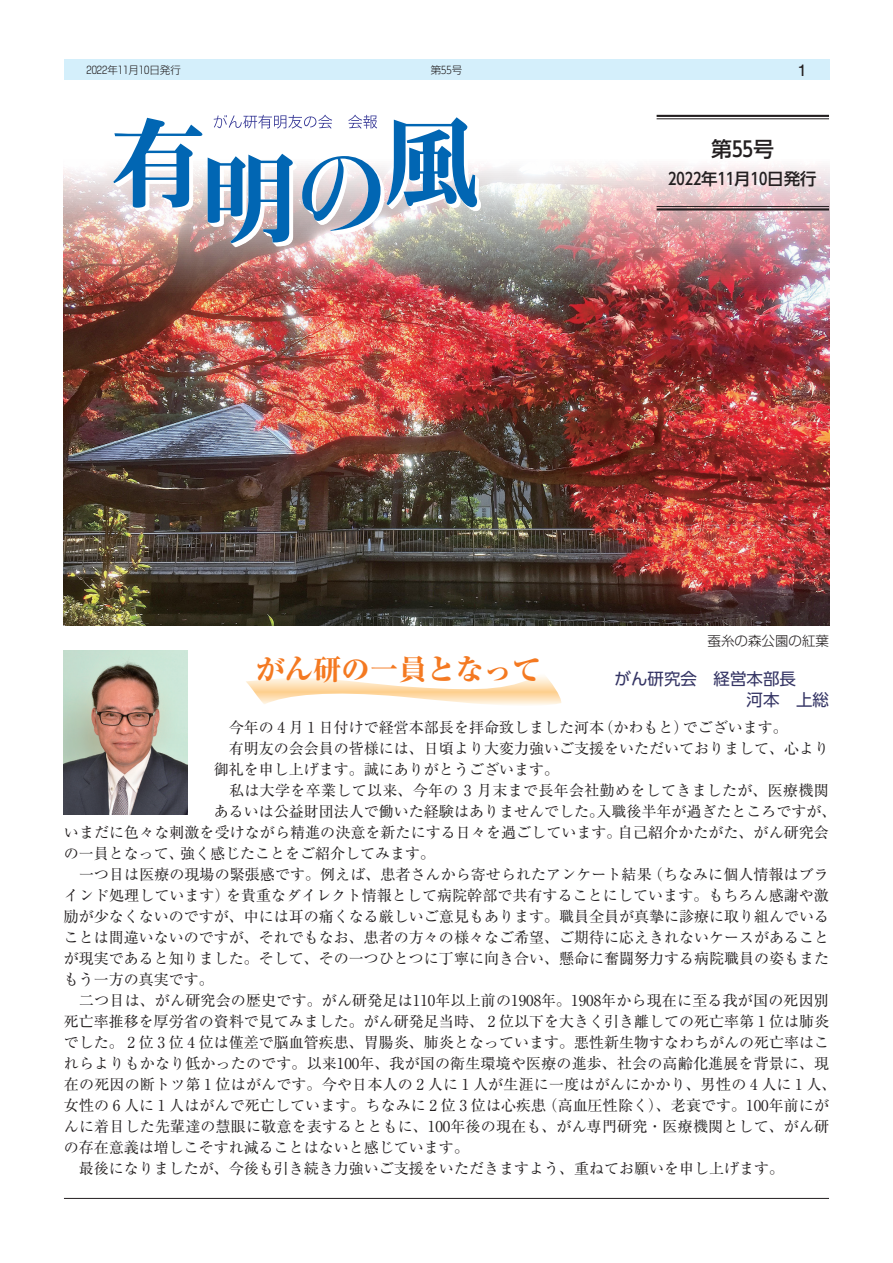
<style>
.page{position:relative;width:893px;height:1263px;background:#fff}
.page>*{position:absolute;margin:0;border:0;box-sizing:border-box;transform-origin:0 0}
.t1{font:800 28.5px "Ryumin Pr 6 N";color:#f47921}
.t2{font:500 21px "UD Shin Go Pr 6 N";color:#231f20}
.t3{font:16.5px/21px "UD Shin Go Pr 6 N";color:#343464}
.t4{font:500 16.5px "UD Shin Go Pr 6 N";color:#231f20}
.t5{font:16.5px "Oh 036 Pi";color:#231f20}
.t6{font:15px "Ryumin Pr 6 N";color:#231f20}
.t7{font:15px "Ryumin Pr 6 N";letter-spacing:.02em;color:#231f20}
.t8{font:300 13.5px "Shin Go Pr 6 N";color:#231f20}
.t9{font:300 10.5px "Shin Go Pr 6 N";color:#231f20}
.t10{font:300 10.5px "UD Shin Go Pr 6";color:#231f20}
</style>
<div class="page">
<img style="left:64px;top:165px;width:765px;height:460px">
<div style="left:64px;top:60px;width:765px;height:20px;background:#d4effb"></div>
<hr style="left:64px;top:1198px;width:765px;height:1px;background:#231f20">
<svg style="left:113px;top:115px;width:368px;height:132px"></svg>
<hr style="left:657px;top:119px;width:172px;height:1px;background:#231f20">
<hr style="left:657px;top:115px;width:172px;height:2px;background:#231f20">
<hr style="left:657px;top:208px;width:172px;height:2px;background:#231f20">
<hr style="left:657px;top:206px;width:172px;height:1px;background:#231f20">
<svg style="left:246px;top:676px;width:316px;height:29px"></svg>
<img style="left:64px;top:650px;width:123px;height:164px">
<p class="t9" style="left:86px;top:61px;width:96px">2022年11月10日発行</p>
<p class="t10" style="left:431px;top:61px;width:33px">第55号</p>
<p class="t5" style="left:797px;top:60px;width:11px">1</p>
<h2 class="t2" style="left:711px;top:132px;width:64px">第55号</h2>
<p class="t4" style="left:668px;top:166px;width:150px">2022年11月10日発行</p>
<h1 class="t1" style="left:256px;top:647px;width:286px">がん研の一員となって</h1>
<p class="t8" style="left:707px;top:629px;width:123px">蚕糸の森公園の紅葉</p>
<p class="t3" style="left:746px;top:667px;width:84px;text-indent:-132px">がん研究会　経営本部長<br>河本　上総</p>
<p class="t6" style="left:214px;top:716px;width:575px">　今年の₄月₁日付けで経営本部長を拝命致しました河本（かわもと）でございます。</p>
<p class="t6" style="left:214px;top:737px;width:617px">　有明友の会会員の皆様には、日頃より大変力強いご支援をいただいておりまして、心より</p>
<p class="t6" style="left:214px;top:758px;width:347px">御礼を申し上げます。誠にありがとうございます。</p>
<p class="t7" style="left:214px;top:779px;width:616px">　私は大学を卒業して以来、今年の₃月末まで長年会社勤めをしてきましたが、医療機関</p>
<p class="t6" style="left:214px;top:800px;width:624px">あるいは公益財団法人で働いた経験はありませんでした。入職後半年が過ぎたところですが、</p>
<p class="t6" style="left:64px;top:821px;width:766px">いまだに色々な刺激を受けながら精進の決意を新たにする日々を過ごしています。自己紹介かたがた、がん研究会</p>
<p class="t6" style="left:64px;top:842px;width:373px">の一員となって、強く感じたことをご紹介してみます。</p>
<p class="t6" style="left:64px;top:863px;width:766px">　一つ目は医療の現場の緊張感です。例えば、患者さんから寄せられたアンケート結果（ちなみに個人情報はブラ</p>
<p class="t6" style="left:64px;top:884px;width:766px">インド処理しています）を貴重なダイレクト情報として病院幹部で共有することにしています。もちろん感謝や激</p>
<p class="t6" style="left:64px;top:905px;width:767px">励が少なくないのですが、中には耳の痛くなる厳しいご意見もあります。職員全員が真摯に診療に取り組んでいる</p>
<p class="t6" style="left:64px;top:926px;width:767px">ことは間違いないのですが、それでもなお、患者の方々の様々なご希望、ご期待に応えきれないケースがあること</p>
<p class="t6" style="left:64px;top:947px;width:767px">が現実であると知りました。そして、その一つひとつに丁寧に向き合い、懸命に奮闘努力する病院職員の姿もまた</p>
<p class="t6" style="left:64px;top:968px;width:151px">もう一方の真実です。</p>
<p class="t6" style="left:64px;top:989px;width:766px">　二つ目は、がん研究会の歴史です。がん研発足は110年以上前の1908年。1908年から現在に至る我が国の死因別</p>
<p class="t6" style="left:64px;top:1010px;width:767px">死亡率推移を厚労省の資料で見てみました。がん研発足当時、₂位以下を大きく引き離しての死亡率第₁位は肺炎</p>
<p class="t6" style="left:64px;top:1031px;width:767px">でした。₂位₃位₄位は僅差で脳血管疾患、胃腸炎、肺炎となっています。悪性新生物すなわちがんの死亡率はこ</p>
<p class="t6" style="left:64px;top:1052px;width:767px">れらよりもかなり低かったのです。以来100年、我が国の衛生環境や医療の進歩、社会の高齢化進展を背景に、現</p>
<p class="t6" style="left:64px;top:1073px;width:774px">在の死因の断トツ第₁位はがんです。今や日本人の₂人に₁人が生涯に一度はがんにかかり、男性の₄人に₁人、</p>
<p class="t6" style="left:64px;top:1094px;width:767px">女性の₆人に₁人はがんで死亡しています。ちなみに₂位₃位は心疾患（高血圧性除く）、老衰です。100年前にが</p>
<p class="t6" style="left:64px;top:1115px;width:767px">んに着目した先輩達の慧眼に敬意を表するとともに、100年後の現在も、がん専門研究・医療機関として、がん研</p>
<p class="t6" style="left:64px;top:1136px;width:407px">の存在意義は増しこそすれ減ることはないと感じています。</p>
<p class="t6" style="left:64px;top:1157px;width:722px">　最後になりましたが、今後も引き続き力強いご支援をいただきますよう、重ねてお願いを申し上げます。</p>
</div>
